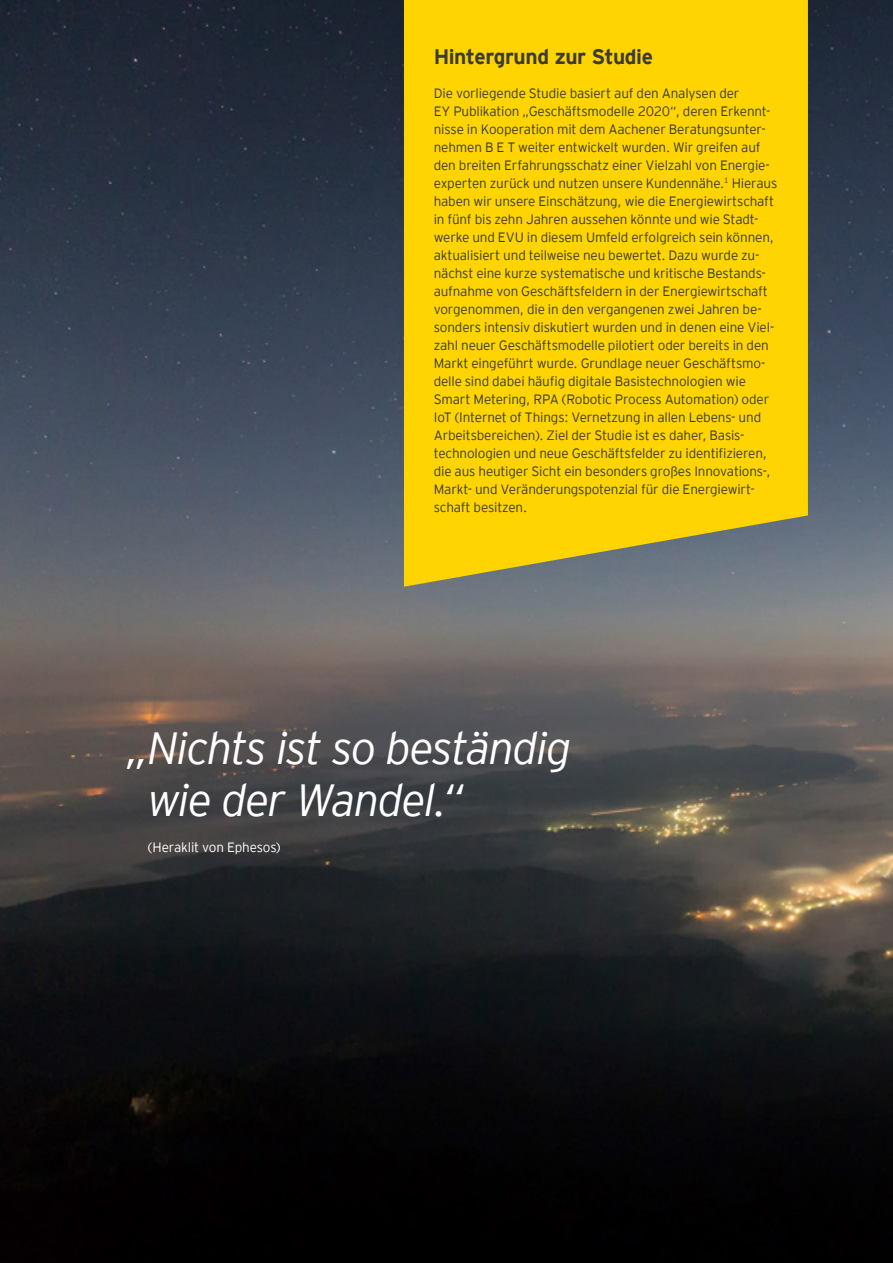
<style>
.page{position:relative;width:893px;height:1263px;background:#fff}
.page>*{position:absolute;margin:0;border:0;box-sizing:border-box;transform-origin:0 0}
.t1{font:italic 300 45px/52.5px "EY Interstate";letter-spacing:-.03em;color:#fff}
.t2{font:700 21px "EY Interstate";letter-spacing:-.025em;color:#3b3b3a}
.t3{font:300 13.5px/18px "EY Interstate";letter-spacing:-.01em;color:#3b3b3a}
.t4{font:300 13.5px "EY Interstate";letter-spacing:-.015em;color:#fff}
</style>
<div class="page">
<img style="left:0;top:0;width:893px;height:1263px">
<div style="left:404px;top:0;width:404px;height:587px;background:#ffd400"></div>
<h2 class="t2" style="left:434px;top:41px;width:221px">Hintergrund zur Studie</h2>
<p class="t3" style="left:434px;top:83px;width:345px">Die vorliegende Studie basiert auf den Analysen der<br>EY Publikation „Geschäftsmodelle 2020“, deren Erkennt&shy;nisse in Kooperation mit dem Aachener Beratungsunter&shy;nehmen B E T weiter entwickelt wurden. Wir greifen auf den breiten Erfahrungsschatz einer Vielzahl von Energie&shy;experten zurück und nutzen unsere Kundennähe.<sup>1</sup> Hieraus haben wir unsere Einschätzung, wie die Energiewirtschaft in fünf bis zehn Jahren aussehen könnte und wie Stadt&shy;werke und EVU in diesem Umfeld erfolgreich sein können, aktualisiert und teilweise neu bewertet. Dazu wurde zu&shy;nächst eine kurze systematische und kritische Bestands&shy;aufnahme von Geschäftsfeldern in der Energiewirtschaft vorgenommen, die in den vergangenen zwei Jahren be&shy;sonders intensiv diskutiert wurden und in denen eine Viel&shy;zahl neuer Geschäftsmodelle pilotiert oder bereits in den Markt eingeführt wurde. Grundlage neuer Geschäftsmo&shy;delle sind dabei häufig digitale Basistechnologien wie Smart Metering, RPA (Robotic Process Automation) oder IoT (Internet of Things: Vernetzung in allen Lebens- und Arbeitsbereichen). Ziel der Studie ist es daher, Basis&shy;technologien und neue Geschäftsfelder zu identifizieren, die aus heutiger Sicht ein besonders großes Innovations-, Markt- und Veränderungspotenzial für die Energiewirt&shy;schaft besitzen.</p>
<h1 class="t1" style="left:148px;top:719px;width:425px;text-indent:-20px">„Nichts ist so beständig wie der Wandel.“</h1>
<p class="t4" style="left:148px;top:838px;width:134px">(Heraklit von Ephesos)</p>
</div>
